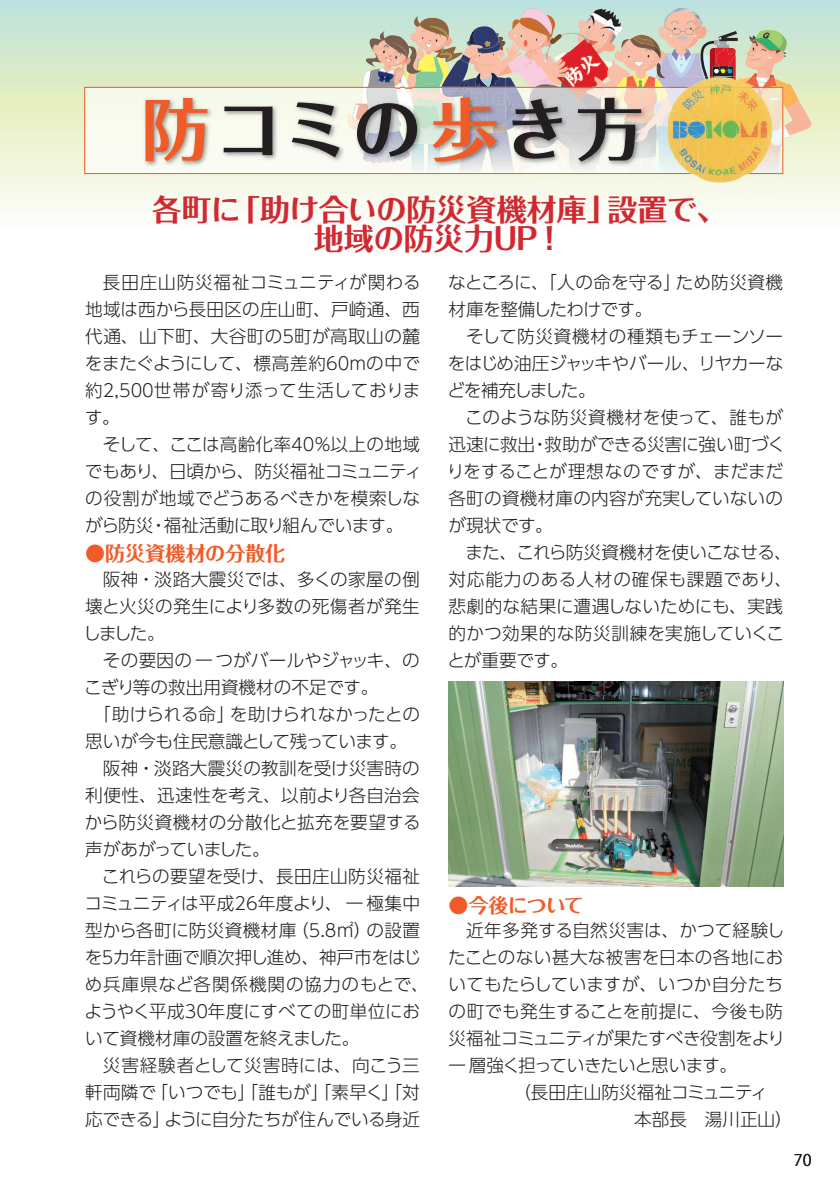
<style>
.page{position:relative;width:840px;height:1191px;background:#fff}
.page>*{position:absolute;margin:0;border:0;box-sizing:border-box;transform-origin:0 0}
.t1{font:67.8px "Folk Pro Bold 90 msp RKSJ H";letter-spacing:.065em;color:#231f20}
.t2{font:30px/29.6px "Folk Pro Bold 90 msp RKSJ H";color:#d02931;text-align:center}
.t3{font:20px "Folk Pro Bold 90 msp RKSJ H";letter-spacing:-.015em;color:#f15b27}
.t4{font:17.6px/27px "UD Shin Go Pr 6 Light 90 msp RKSJ H";color:#231f20;text-align:justify}
.t5{font:17.6px/27px "UD Shin Go Pr 6 Light 90 msp RKSJ H";letter-spacing:-.02em;color:#231f20}
.t6{font:17.6px "UD Shin Go Pr 6 Light 90 msp RKSJ H";letter-spacing:.025em;color:#231f20}
.t7{font:17.6px "UD Shin Go Pr 6 Light 90 msp RKSJ H";letter-spacing:.02em;color:#231f20}
.t8{font:17.6px "UD Shin Go Pr 6 Light 90 msp RKSJ H";letter-spacing:.05em;color:#231f20}
.t9{font:17.6px "UD Shin Go Pr 6 Light 90 msp RKSJ H";letter-spacing:-.035em;color:#231f20}
.t10{font:16px "Koz Go Pro Regular 90 msp RKSJ H";color:#231f20}
.s1{color:#f15b27}
</style>
<div class="page">
<svg style="left:0;top:0;width:839px;height:212px;background:#dbedd8"></svg>
<div style="left:362px;top:197px;width:112px;height:15px;background:#f9fbf1"></div>
<div style="left:619px;top:197px;width:168px;height:15px;background:#f9fbf1"></div>
<img style="left:426px;top:176px;width:13px;height:21px">
<img style="left:411px;top:176px;width:12px;height:21px">
<img style="left:453px;top:46px;width:7px;height:13px">
<img style="left:449px;top:48px;width:5px;height:11px">
<img style="left:426px;top:55px;width:23px;height:4px">
<img style="left:426px;top:57px;width:17px;height:16px">
<svg style="left:413px;top:15px;width:7px;height:12px"></svg>
<img style="left:414px;top:25px;width:5px;height:6px">
<img style="left:419px;top:18px;width:30px;height:15px">
<svg style="left:426px;top:33px;width:27px;height:22px"></svg>
<img style="left:428px;top:26px;width:20px;height:13px">
<img style="left:520px;top:176px;width:4px;height:8px">
<img style="left:519px;top:76px;width:3px;height:11px">
<img style="left:551px;top:15px;width:3px;height:14px">
<svg style="left:511px;top:19px;width:8px;height:12px"></svg>
<img style="left:512px;top:22px;width:10px;height:20px">
<img style="left:519px;top:18px;width:34px;height:20px">
<img style="left:520px;top:8px;width:31px;height:21px">
<img style="left:520px;top:19px;width:28px;height:17px">
<img style="left:500px;top:42px;width:22px;height:34px">
<svg style="left:557px;top:189px;width:41px;height:19px"></svg>
<svg style="left:496px;top:184px;width:41px;height:28px"></svg>
<img style="left:509px;top:176px;width:11px;height:21px">
<img style="left:493px;top:176px;width:16px;height:21px">
<img style="left:466px;top:33px;width:39px;height:23px">
<img style="left:473px;top:66px;width:3px;height:7px">
<img style="left:476px;top:66px;width:24px;height:7px">
<img style="left:473px;top:26px;width:26px;height:15px">
<img style="left:469px;top:28px;width:15px;height:13px">
<img style="left:452px;top:176px;width:27px;height:21px">
<img style="left:459px;top:176px;width:16px;height:19px">
<img style="left:441px;top:59px;width:27px;height:14px">
<img style="left:483px;top:39px;width:15px;height:2px">
<svg style="left:460px;top:41px;width:44px;height:25px"></svg>
<img style="left:593px;top:9px;width:11px;height:4px">
<img style="left:589px;top:13px;width:15px;height:16px">
<svg style="left:577px;top:15px;width:17px;height:14px"></svg>
<img style="left:521px;top:176px;width:37px;height:6px">
<img style="left:558px;top:176px;width:39px;height:21px">
<img style="left:659px;top:174px;width:39px;height:23px">
<img style="left:698px;top:183px;width:5px;height:14px">
<img style="left:679px;top:183px;width:4px;height:14px">
<img style="left:362px;top:70px;width:3px;height:17px">
<img style="left:374px;top:194px;width:5px;height:3px">
<img style="left:374px;top:176px;width:5px;height:18px">
<img style="left:379px;top:176px;width:24px;height:21px">
<img style="left:630px;top:176px;width:10px;height:21px">
<img style="left:642px;top:176px;width:9px;height:21px">
<img style="left:774px;top:174px;width:2px;height:23px">
<img style="left:718px;top:183px;width:27px;height:14px">
<img style="left:784px;top:100px;width:27px;height:35px">
<img style="left:782px;top:95px;width:4px;height:12px">
<img style="left:782px;top:125px;width:8px;height:14px">
<img style="left:786px;top:84px;width:12px;height:16px">
<svg style="left:411px;top:174px;width:28px;height:2px"></svg>
<svg style="left:493px;top:174px;width:28px;height:2px"></svg>
<img style="left:458px;top:174px;width:22px;height:2px">
<img style="left:521px;top:174px;width:40px;height:2px">
<svg style="left:630px;top:174px;width:21px;height:2px"></svg>
<svg style="left:426px;top:73px;width:92px;height:14px"></svg>
<svg style="left:570px;top:174px;width:25px;height:2px"></svg>
<svg style="left:372px;top:174px;width:18px;height:2px"></svg>
<svg style="left:84px;top:87px;width:698px;height:87px"></svg>
<img style="left:703px;top:174px;width:69px;height:9px">
<img style="left:667px;top:174px;width:31px;height:9px">
<svg style="left:698px;top:174px;width:5px;height:9px"></svg>
<svg style="left:679px;top:174px;width:5px;height:9px"></svg>
<svg style="left:728px;top:174px;width:14px;height:12px"></svg>
<img style="left:719px;top:174px;width:21px;height:9px">
<svg style="left:772px;top:131px;width:1px;height:18px"></svg>
<svg style="left:772px;top:97px;width:9px;height:6px"></svg>
<svg style="left:604px;top:8px;width:137px;height:116px;background:#cec4b9"></svg>
<img style="left:667px;top:87px;width:105px;height:87px">
<img style="left:448px;top:681px;width:334px;height:205px">
<img style="left:365px;top:31px;width:61px;height:65px">
<img style="left:522px;top:29px;width:120px;height:64px">
<img style="left:715px;top:29px;width:71px;height:66px">
<h1 class="t1" style="left:142px;top:104px;width:503px"><span class="s1">防</span>コミの<span class="s1">歩</span>き方</h1>
<h2 class="t2" style="left:152px;top:199px;width:575px">各町に「助け合いの防災資機材庫」設置で、地域の防災力UP！</h2>
<p class="t4" style="left:85px;top:271px;width:337px;text-indent:18px">長田庄山防災福祉コミュニティが関わる地域は西から長田区の庄山町、戸崎通、西代通、山下町、大谷町の5町が高取山の麓をまたぐようにして、標高差約60mの中で約2,500世帯が寄り添って生活しております。</p>
<p class="t4" style="left:85px;top:433px;width:338px;text-indent:18px">そして、ここは高齢化率40％以上の地域でもあり、日頃から、防災福祉コミュニティの役割が地域でどうあるべきかを模索しながら防災・福祉活動に取り組んでいます。</p>
<p class="t3" style="left:85px;top:546px;width:201px">●防災資機材の分散化</p>
<p class="t4" style="left:83px;top:568px;width:338px;text-indent:20px">阪神・淡路大震災では、多くの家屋の倒壊と火災の発生により多数の死傷者が発生しました。</p>
<p class="t4" style="left:103px;top:649px;width:318px">その要因の一つがバールやジャッキ、の</p>
<p class="t4" style="left:84px;top:676px;width:295px">こぎり等の救出用資機材の不足です。</p>
<p class="t4" style="left:93px;top:703px;width:328px">「助けられる命」を助けられなかったとの</p>
<p class="t5" style="left:85px;top:730px;width:323px">思いが今も住民意識として残っています。</p>
<p class="t4" style="left:103px;top:757px;width:318px">阪神・淡路大震災の教訓を受け災害時の</p>
<p class="t4" style="left:85px;top:784px;width:336px">利便性、迅速性を考え、以前より各自治会</p>
<p class="t6" style="left:85px;top:816px;width:337px">から防災資機材の分散化と拡充を要望する</p>
<p class="t9" style="left:85px;top:843px;width:186px">声があがっていました。</p>
<p class="t6" style="left:102px;top:870px;width:319px">これらの要望を受け、長田庄山防災福祉</p>
<p class="t4" style="left:84px;top:892px;width:337px">コミュニティは平成26年度より、一極集中</p>
<p class="t7" style="left:85px;top:924px;width:336px">型から各町に防災資機材庫（5.8㎡）の設置</p>
<p class="t5" style="left:85px;top:946px;width:337px">を5カ年計画で順次押し進め、神戸市をはじ</p>
<p class="t8" style="left:85px;top:978px;width:345px">め兵庫県など各関係機関の協力のもとで、</p>
<p class="t4" style="left:85px;top:1000px;width:337px">ようやく平成30年度にすべての町単位にお</p>
<p class="t5" style="left:85px;top:1027px;width:275px">いて資機材庫の設置を終えました。</p>
<p class="t4" style="left:103px;top:1054px;width:318px">災害経験者として災害時には、向こう三</p>
<p class="t4" style="left:85px;top:1081px;width:336px">軒両隣で「いつでも」「誰もが」「素早く」「対</p>
<p class="t4" style="left:85px;top:1108px;width:336px">応できる」ように自分たちが住んでいる身近</p>
<p class="t5" style="left:448px;top:271px;width:336px">なところに、「人の命を守る」ため防災資機材庫を整備したわけです。</p>
<p class="t4" style="left:447px;top:325px;width:337px;text-indent:19px">そして防災資機材の種類もチェーンソーをはじめ油圧ジャッキやバール、リヤカーなどを補充しました。</p>
<p class="t4" style="left:446px;top:406px;width:339px;text-indent:18px">このような防災資機材を使って、誰もが迅速に救出・救助ができる災害に強い町づくりをすることが理想なのですが、まだまだ各町の資機材庫の内容が充実していないのが現状です。</p>
<p class="t4" style="left:447px;top:541px;width:346px;text-align:left;text-indent:18px">また、これら防災資機材を使いこなせる、対応能力のある人材の確保も課題であり、悲劇的な結果に遭遇しないためにも、実践的かつ効果的な防災訓練を実施していくことが重要です。</p>
<p class="t3" style="left:448px;top:897px;width:137px">●今後について</p>
<p class="t4" style="left:448px;top:919px;width:338px;text-indent:18px">近年多発する自然災害は、かつて経験したことのない甚大な被害を日本の各地においてもたらしていますが、いつか自分たちの町でも発生することを前提に、今後も防災福祉コミュニティが果たすべき役割をより一層強く担っていきたいと思います。</p>
<p class="t4" style="left:634px;top:1081px;width:160px;text-indent:-121px">（長田庄山防災福祉コミュニティ　本部長　湯川正山）</p>
<p class="t10" style="left:793px;top:1154px;width:19px">70</p>
</div>
